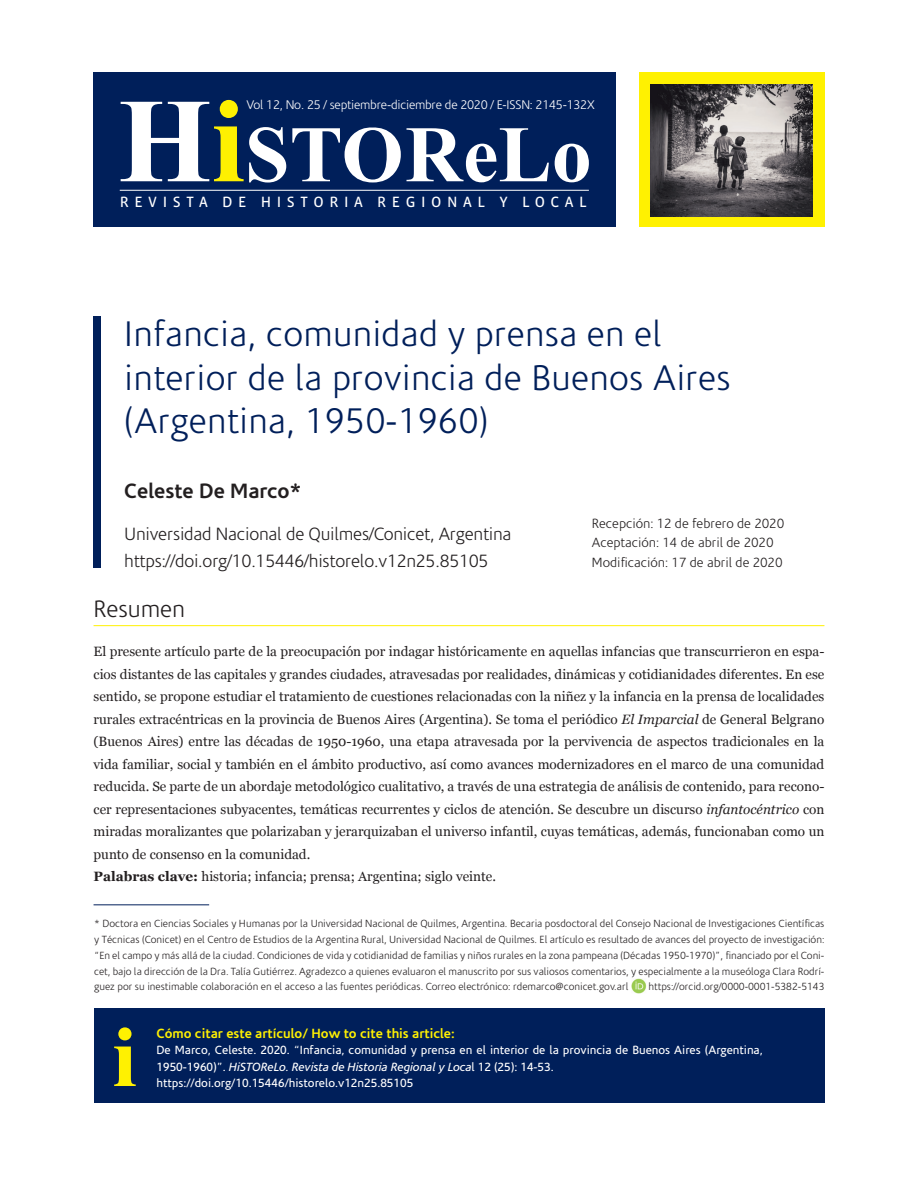
<style>
.page{position:relative;width:918px;height:1188px;background:#fff}
.page>*{position:absolute;margin:0;border:0;box-sizing:border-box;transform-origin:0 0}
.t1{font:300 36px/43.2px "Corisande";letter-spacing:.01em;color:#001f5a}
.t2{font:300 24px "Corisande";color:#231f20}
.t3{font:700 21px "Corisande";color:#231f20}
.t4{font:300 18px/27px "Corisande";letter-spacing:-.01em;color:#231f20}
.t5{font:15.3px "Vista Sans OT";letter-spacing:.365em;color:#fff}
.t6{font:13.5px/22.5px "Georgia";color:#231f20}
.t7{font:300 13.5px/19.5px "Corisande";color:#231f20}
.t8{font:700 13.5px "Corisande";color:#fff101}
.t9{font:300 12.6px "Corisande";letter-spacing:-.015em;color:#fff}
.t10{font:12px/16.5px "Corisande";color:#fff}
.t11{font:300 10.5px/15.8px "Corisande";color:#231f20;text-align:justify}
.s1{font-style:italic}
.s2{font-weight:700}
</style>
<div class="page">
<div style="left:94px;top:73px;width:522px;height:154px;background:#001f5a"></div>
<div style="left:639px;top:72px;width:185px;height:155px;background:#fff101"></div>
<svg style="left:121px;top:100px;width:468px;height:83px"></svg>
<hr style="left:120px;top:190px;width:469px;height:1px;background:#fff">
<img style="left:651px;top:85px;width:161px;height:131px">
<hr style="left:94px;top:625px;width:730px;height:1px;background:#fff101">
<div style="left:94px;top:1008px;width:730px;height:95px;background:#001f5a"></div>
<div style="left:94px;top:316px;width:7px;height:251px;background:#001f5a"></div>
<svg style="left:114px;top:1027px;width:22px;height:59px"></svg>
<img style="left:631px;top:978px;width:15px;height:15px">
<hr style="left:94px;top:904px;width:115px;height:1px;background:#001f5a">
<p class="t9" style="left:246px;top:98px;width:350px">Vol 12, No. 25 / septiembre-diciembre de 2020 / E-ISSN: 2145-132X</p>
<p class="t5" style="left:120px;top:194px;width:469px">REVISTA DE HISTORIA REGIONAL Y LOCAL</p>
<h1 class="t1" style="left:124px;top:314px;width:608px">Infancia, comunidad y prensa en el interior de la provincia de Buenos Aires (Argentina, 1950-1960)</h1>
<h3 class="t3" style="left:124px;top:479px;width:179px">Celeste De Marco*</h3>
<h3 class="t4" style="left:124px;top:521px;width:389px">Universidad Nacional de Quilmes/Conicet, Argentina https://doi.org/10.15446/historelo.v12n25.85105</h3>
<p class="t7" style="left:592px;top:514px;width:194px">Recepción: 12 de febrero de 2020<br>Aceptación: 14 de abril de 2020<br>Modificación: 17 de abril de 2020</p>
<h2 class="t2" style="left:94px;top:596px;width:93px">Resumen</h2>
<p class="t6" style="left:94px;top:640px;width:732px">El presente artículo parte de la preocupación por indagar históricamente en aquellas infancias que transcurrieron en espa&shy;cios distantes de las capitales y grandes ciudades, atravesadas por realidades, dinámicas y cotidianidades diferentes. En ese sentido, se propone estudiar el tratamiento de cuestiones relacionadas con la niñez y la infancia en la prensa de localidades rurales extracéntricas en la provincia de Buenos Aires (Argentina). Se toma el periódico <span class="s1">El Imparcial</span> de General Belgrano (Buenos Aires) entre las décadas de 1950-1960, una etapa atravesada por la pervivencia de aspectos tradicionales en la vida familiar, social y también en el ámbito productivo, así como avances modernizadores en el marco de una comunidad reducida. Se parte de un abordaje metodológico cualitativo, a través de una estrategia de análisis de contenido, para recono&shy;cer representaciones subyacentes, temáticas recurrentes y ciclos de atención. Se descubre un discurso <span class="s1">infantocéntrico</span> con miradas moralizantes que polarizaban y jerarquizaban el universo infantil, cuyas temáticas, además, funcionaban como un punto de consenso en la comunidad.<br><span class="s2">Palabras clave:</span> historia; infancia; prensa; Argentina; siglo veinte.</p>
<p class="t11" style="left:94px;top:916px;width:732px">* Doctora en Ciencias Sociales y Humanas por la Universidad Nacional de Quilmes, Argentina. Becaria posdoctoral del Consejo Nacional de Investigaciones Científicas y Técnicas (Conicet) en el Centro de Estudios de la Argentina Rural, Universidad Nacional de Quilmes. El artículo es resultado de avances del proyecto de investigación: “En el campo y más allá de la ciudad. Condiciones de vida y cotidianidad de familias y niños rurales en la zona pampeana (Décadas 1950-1970)”, financiado por el Coni&shy;cet, bajo la dirección de la Dra. Talía Gutiérrez. Agradezco a quienes evaluaron el manuscrito por sus valiosos comentarios, y especialmente a la museóloga Clara Rodrí&shy;guez por su inestimable colaboración en el acceso a las fuentes periódicas. Correo electrónico: rdemarco@conicet.gov.arl</p>
<p class="t11" style="left:649px;top:979px;width:177px">https://orcid.org/0000-0001-5382-5143</p>
<p class="t8" style="left:156px;top:1025px;width:300px">Cómo citar este artículo/ How to cite this article:</p>
<p class="t10" style="left:156px;top:1042px;width:608px">De Marco, Celeste. 2020. “Infancia, comunidad y prensa en el interior de la provincia de Buenos Aires (Argentina,<br>1950-1960)”. <span class="s1">HiSTOReLo. Revista de Historia Regional y Loca</span>l 12 (25): 14-53. https://doi.org/10.15446/historelo.v12n25.85105</p>
</div>
